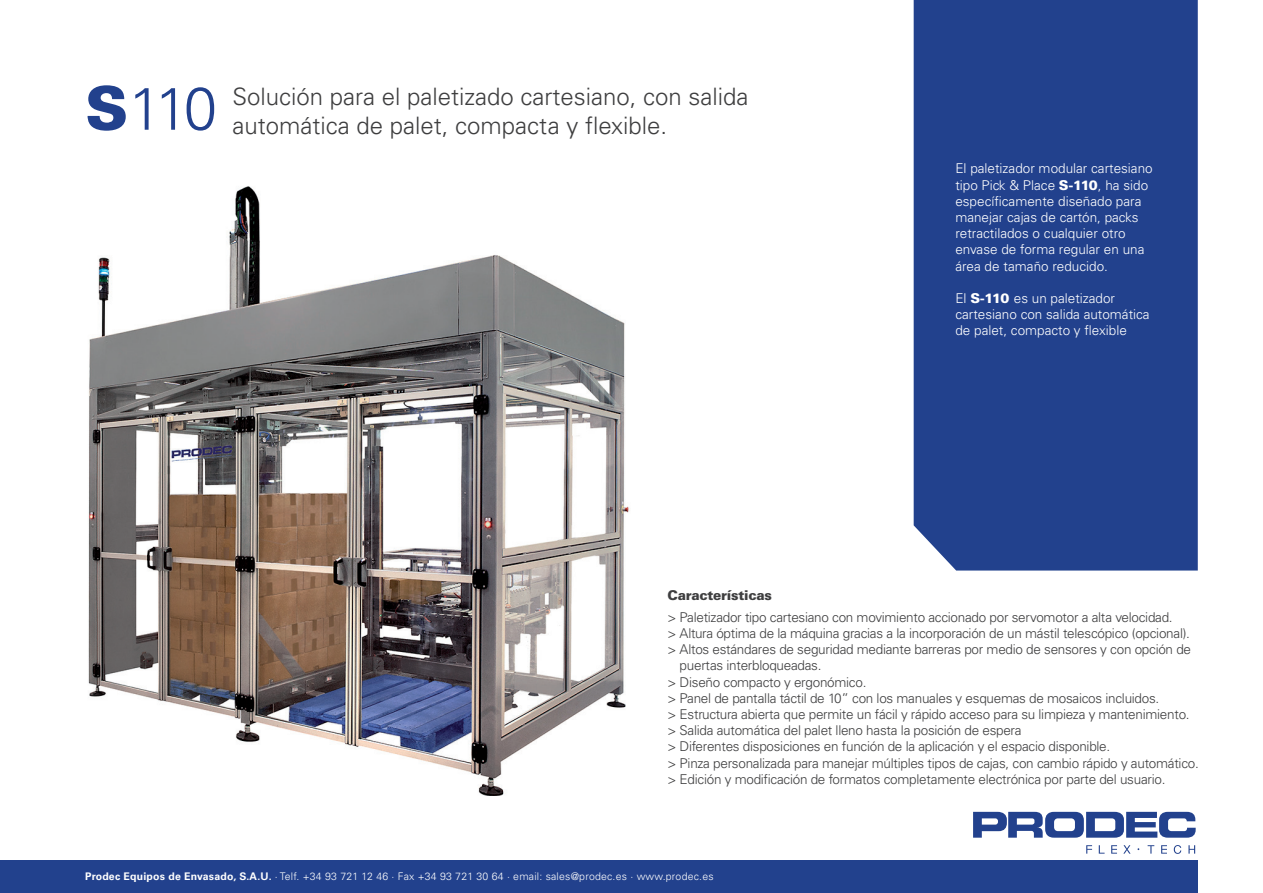
<style>
.page{position:relative;width:1263px;height:893px;background:#fff}
.page>*{position:absolute;margin:0;border:0;box-sizing:border-box;transform-origin:0 0}
.t1{font:300 60px "Univers";color:#22418d}
.t2{font:300 24px/28.8px "Univers";color:#3e3e3f}
.t3{font:300 13.5px/16.2px "Univers";letter-spacing:-.02em;color:#3e3e3f}
.t4{font:300 13.5px/16.2px "Univers";color:#fff}
.t5{font:900 13.5px "Univers";letter-spacing:-.02em;color:#3e3e3f}
.t6{font:300 10.5px "Univers";letter-spacing:.02em;color:#fff}
.s1{font-weight:900}
.s2{font-weight:700}
</style>
<div class="page">
<img style="left:88px;top:186px;width:541px;height:609px">
<div style="left:0;top:860px;width:1198px;height:33px;background:#22418d"></div>
<div style="left:914px;top:0;width:284px;height:571px;background:#22418d"></div>
<svg style="left:973px;top:812px;width:223px;height:26px"></svg>
<svg style="left:1188px;top:845px;width:7px;height:9px"></svg>
<svg style="left:1086px;top:845px;width:6px;height:9px"></svg>
<svg style="left:1099px;top:845px;width:5px;height:9px"></svg>
<svg style="left:1111px;top:845px;width:6px;height:9px"></svg>
<svg style="left:1161px;top:845px;width:6px;height:9px"></svg>
<svg style="left:1123px;top:845px;width:7px;height:9px"></svg>
<svg style="left:1147px;top:845px;width:7px;height:9px"></svg>
<svg style="left:1174px;top:845px;width:7px;height:9px"></svg>
<p class="t1" style="left:85px;top:72px;width:133px"><span class="s1">S</span>110</p>
<p class="t2" style="left:232px;top:82px;width:518px">Solución para el paletizado cartesiano, con salida automática de palet, compacta y flexible.</p>
<p class="t4" style="left:955px;top:160px;width:199px">El paletizador modular cartesiano tipo Pick &amp; Place <span class="s1">S-110</span>, ha sido específicamente diseñado para manejar cajas de cartón, packs retractilados o cualquier otro envase de forma regular en una área de tamaño reducido.</p>
<p class="t4" style="left:955px;top:290px;width:196px">El <span class="s1">S-110</span> es un paletizador cartesiano con salida automática de palet, compacto y flexible</p>
<p class="t5" style="left:668px;top:586px;width:106px">Características</p>
<p class="t3" style="left:668px;top:609px;width:507px">&gt; Paletizador tipo cartesiano con movimiento accionado por servomotor a alta velocidad.</p>
<p class="t3" style="left:668px;top:625px;width:524px">&gt; Altura óptima de la máquina gracias a la incorporación de un mástil telescópico (opcional).</p>
<p class="t3" style="left:680px;top:641px;width:513px;text-indent:-12px">&gt; Altos estándares de seguridad mediante barreras por medio de sensores y con opción de puertas interbloqueadas.</p>
<p class="t3" style="left:668px;top:674px;width:200px">&gt; Diseño compacto y ergonómico.</p>
<p class="t3" style="left:668px;top:690px;width:493px">&gt; Panel de pantalla táctil de 10” con los manuales y esquemas de mosaicos incluidos.</p>
<p class="t3" style="left:668px;top:706px;width:523px">&gt; Estructura abierta que permite un fácil y rápido acceso para su limpieza y mantenimiento.</p>
<p class="t3" style="left:668px;top:722px;width:355px">&gt; Salida automática del palet lleno hasta la posición de espera</p>
<p class="t3" style="left:668px;top:738px;width:444px">&gt; Diferentes disposiciones en función de la aplicación y el espacio disponible.</p>
<p class="t3" style="left:668px;top:755px;width:533px">&gt; Pinza personalizada para manejar múltiples tipos de cajas, con cambio rápido y automático.</p>
<p class="t3" style="left:668px;top:771px;width:499px">&gt; Edición y modificación de formatos completamente electrónica por parte del usuario.</p>
<p class="t6" style="left:85px;top:869px;width:630px"><span class="s2">Prodec Equipos de Envasado, S.A.U.</span> · Telf. +34 93 721 12 46 · Fax +34 93 721 30 64 · email: sales@prodec.es · www.prodec.es</p>
</div>
